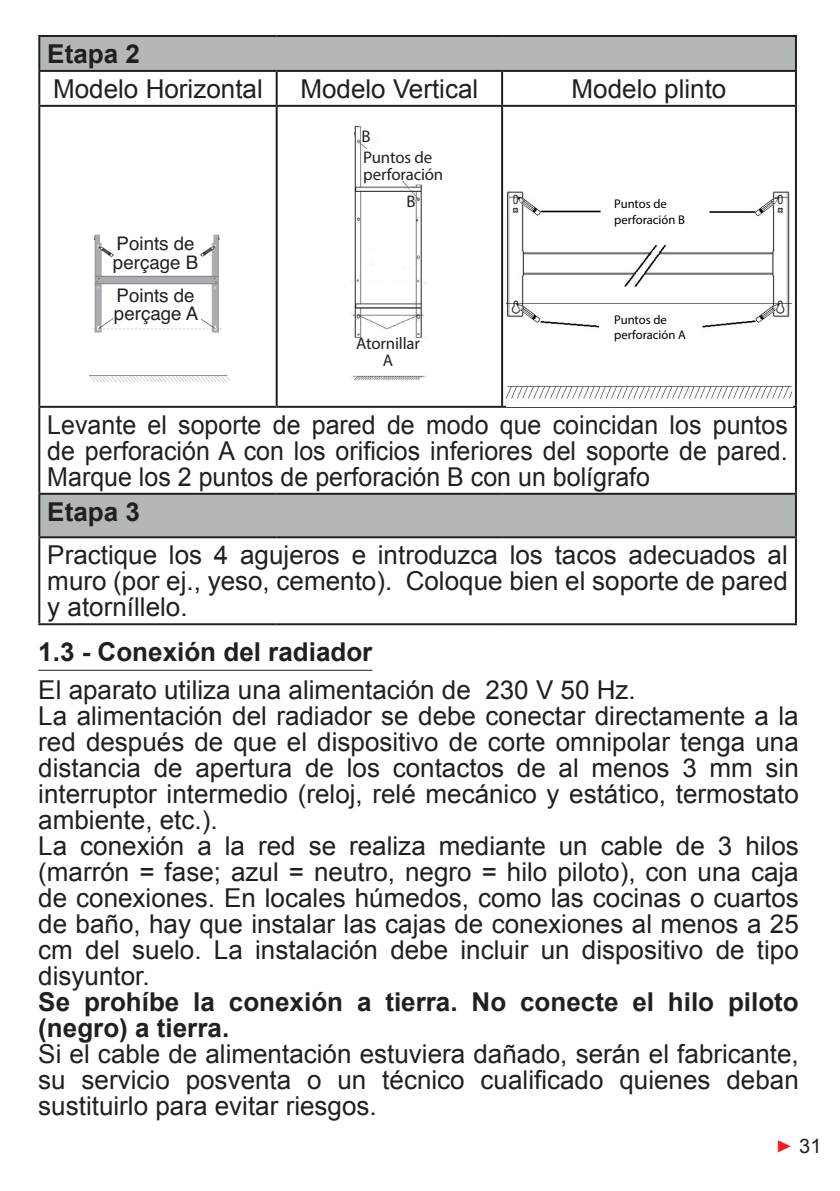
<style>
.page{position:relative;width:840px;height:1191px;background:#fff}
.page>*{position:absolute;margin:0;border:0;box-sizing:border-box;transform-origin:0 0}
.t1{font:26px/26px "Arial";color:#231f20;text-align:justify}
.t2{font:26px/26px "Arial";color:#231f20;text-align:justify;scale:.96 1}
.t3{font:700 26px/26px "Arial";color:#231f20}
.t4{font:20px "Arial";color:#231f20}
.t5{font:18.8px/18.8px "Helvetica";color:#231f20}
.t6{font:16.8px/16.8px "Helvetica";letter-spacing:-.01em;color:#231f20}
.t7{font:16.8px "Myriad Pro";color:#231f20}
.t8{font:12.6px/15.2px "Myriad Pro";color:#000}
.s1{font-family:"Minion Pro";font-size:26px;color:#ee1d23}
</style>
<div class="page">
<hr style="left:38px;top:670px;width:334px;height:1px;background:#231f20">
<svg style="left:40px;top:37px;width:754px;height:499px"></svg>
<hr style="left:38px;top:72px;width:2px;height:33px;background:#231f20">
<hr style="left:275px;top:72px;width:2px;height:33px;background:#231f20">
<hr style="left:501px;top:72px;width:2px;height:33px;background:#231f20">
<hr style="left:794px;top:72px;width:2px;height:33px;background:#231f20">
<hr style="left:38px;top:105px;width:238px;height:2px;background:#231f20">
<hr style="left:38px;top:107px;width:2px;height:299px;background:#231f20">
<hr style="left:276px;top:105px;width:226px;height:2px;background:#231f20">
<hr style="left:275px;top:107px;width:2px;height:299px;background:#231f20">
<hr style="left:502px;top:105px;width:294px;height:2px;background:#231f20">
<hr style="left:501px;top:107px;width:2px;height:299px;background:#231f20">
<hr style="left:794px;top:107px;width:2px;height:299px;background:#231f20">
<hr style="left:38px;top:406px;width:238px;height:2px;background:#231f20">
<hr style="left:38px;top:408px;width:2px;height:85px;background:#231f20">
<hr style="left:276px;top:406px;width:226px;height:2px;background:#231f20">
<hr style="left:502px;top:406px;width:294px;height:2px;background:#231f20">
<hr style="left:794px;top:408px;width:2px;height:85px;background:#231f20">
<hr style="left:38px;top:493px;width:238px;height:2px;background:#231f20">
<hr style="left:38px;top:495px;width:2px;height:41px;background:#231f20">
<hr style="left:276px;top:493px;width:226px;height:2px;background:#231f20">
<hr style="left:502px;top:493px;width:294px;height:2px;background:#231f20">
<hr style="left:794px;top:495px;width:2px;height:41px;background:#231f20">
<hr style="left:38px;top:536px;width:238px;height:2px;background:#231f20">
<hr style="left:38px;top:538px;width:2px;height:85px;background:#231f20">
<hr style="left:276px;top:536px;width:226px;height:2px;background:#231f20">
<hr style="left:502px;top:536px;width:294px;height:2px;background:#231f20">
<hr style="left:794px;top:538px;width:2px;height:85px;background:#231f20">
<hr style="left:38px;top:623px;width:238px;height:2px;background:#231f20">
<hr style="left:276px;top:623px;width:226px;height:2px;background:#231f20">
<hr style="left:502px;top:623px;width:294px;height:2px;background:#231f20">
<hr style="left:794px;top:37px;width:2px;height:33px;background:#231f20">
<hr style="left:38px;top:35px;width:238px;height:2px;background:#231f20">
<hr style="left:38px;top:37px;width:2px;height:33px;background:#231f20">
<hr style="left:276px;top:35px;width:226px;height:2px;background:#231f20">
<hr style="left:502px;top:35px;width:294px;height:2px;background:#231f20">
<hr style="left:38px;top:70px;width:238px;height:2px;background:#231f20">
<hr style="left:276px;top:70px;width:226px;height:2px;background:#231f20">
<hr style="left:502px;top:70px;width:294px;height:2px;background:#231f20">
<img style="left:86px;top:230px;width:145px;height:157px">
<div style="left:121px;top:253px;width:70px;height:11px;background:#fff"></div>
<div style="left:113px;top:305px;width:87px;height:20px;background:#fff"></div>
<img style="left:342px;top:118px;width:89px;height:269px">
<div style="left:361px;top:128px;width:12px;height:15px;background:#fff"></div>
<div style="left:361px;top:149px;width:70px;height:31px;background:#fff"></div>
<div style="left:364px;top:330px;width:47px;height:27px;background:#fff"></div>
<svg style="left:407px;top:195px;width:8px;height:9px"></svg>
<img style="left:505px;top:191px;width:286px;height:215px">
<div style="left:613px;top:199px;width:79px;height:32px;background:#fff"></div>
<div style="left:610px;top:305px;width:77px;height:37px;background:#fff"></div>
<p class="t3" style="left:47px;top:42px;width:94px">Etapa 2</p>
<p class="t1" style="left:53px;top:76px;width:211px">Modelo Horizontal</p>
<p class="t1" style="left:300px;top:76px;width:179px">Modelo Vertical</p>
<p class="t1" style="left:571px;top:76px;width:156px">Modelo plinto</p>
<p class="t7" style="left:361px;top:126px;width:11px">B</p>
<p class="t6" style="left:363px;top:148px;width:81px">Puntos de perforación</p>
<p class="t5" style="left:113px;top:234px;width:87px">Points de perçage B</p>
<p class="t5" style="left:114px;top:286px;width:86px">Points de perçage A</p>
<p class="t7" style="left:406px;top:191px;width:11px">B</p>
<p class="t8" style="left:613px;top:196px;width:72px">Puntos de perforación B</p>
<p class="t6" style="left:356px;top:335px;width:65px;text-align:center">Atornillar<br>A</p>
<p class="t8" style="left:613px;top:312px;width:73px">Puntos de perforación A</p>
<p class="t2" style="left:47px;top:412px;width:772px">Levante el soporte de pared de modo que coincidan los puntos de perforación A con los orificios inferiores del soporte de pared.<br>Marque los 2 puntos de perforación B con un bolígrafo</p>
<p class="t3" style="left:47px;top:499px;width:94px">Etapa 3</p>
<p class="t1" style="left:47px;top:542px;width:741px">Practique los 4 agujeros e introduzca los tacos adecuados al muro (por ej., yeso, cemento). Coloque bien el soporte de pared y atorníllelo.</p>
<p class="t3" style="left:38px;top:640px;width:335px">1.3 - Conexión del radiador</p>
<p class="t1" style="left:38px;top:677px;width:761px;text-align:left">El aparato utiliza una alimentación de 230 V 50 Hz.<br>La alimentación del radiador se debe conectar directamente a la red después de que el dispositivo de corte omnipolar tenga una distancia de apertura de los contactos de al menos 3 mm sin interruptor intermedio (reloj, relé mecánico y estático, termostato ambiente, etc.).<br>La conexión a la red se realiza mediante un cable de 3 hilos (marrón = fase; azul = neutro, negro = hilo piloto), con una caja de conexiones. En locales húmedos, como las cocinas o cuartos de baño, hay que instalar las cajas de conexiones al menos a 25 cm del suelo. La instalación debe incluir un dispositivo de tipo disyuntor.</p>
<p class="t3" style="left:38px;top:989px;width:761px">Se prohíbe la conexión a tierra. No conecte el hilo piloto (negro) a tierra.</p>
<p class="t1" style="left:38px;top:1041px;width:761px">Si el cable de alimentación estuviera dañado, serán el fabricante, su servicio posventa o un técnico cualificado quienes deban sustituirlo para evitar riesgos.</p>
<p class="t4" style="left:775px;top:1133px;width:47px"><span class="s1">▶</span> 31</p>
</div>
